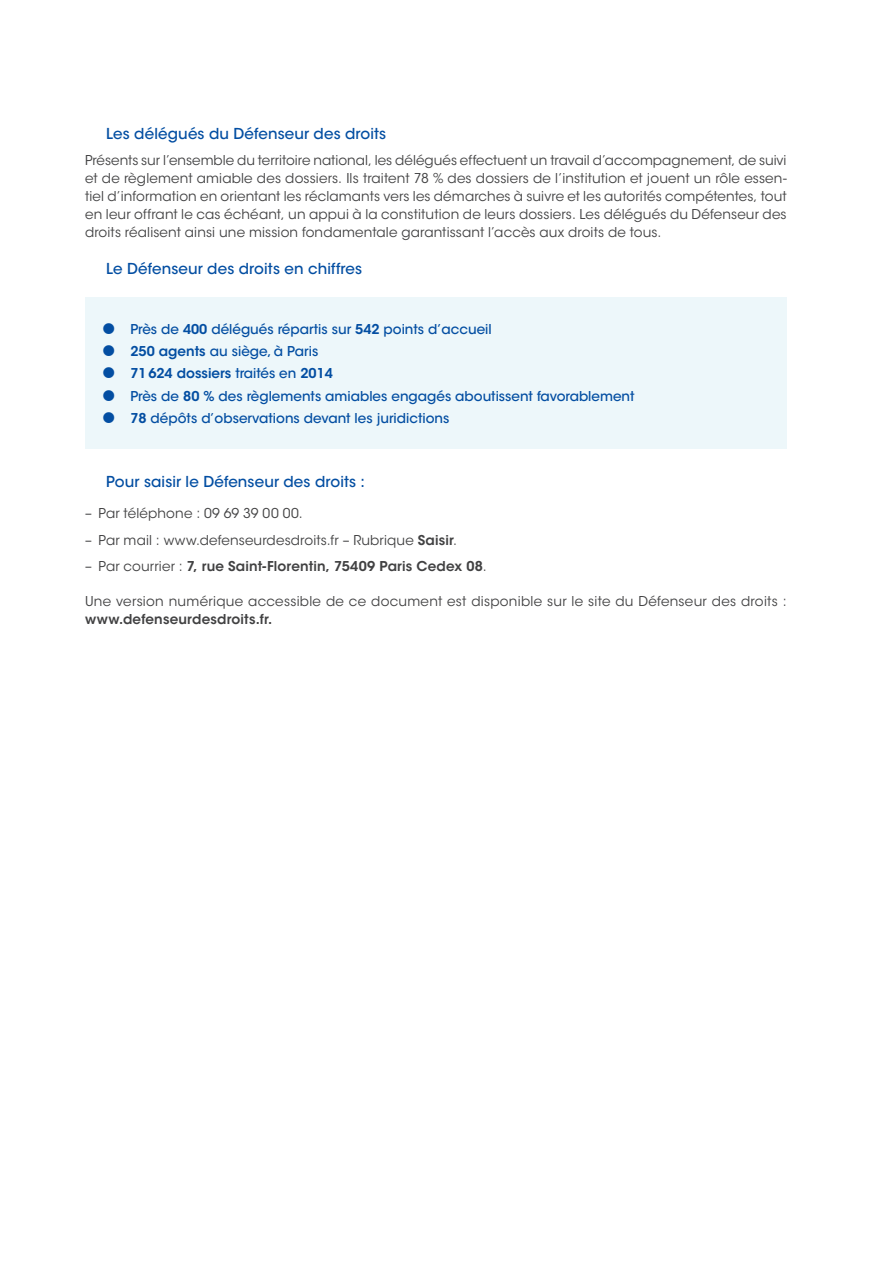
<style>
.page{position:relative;width:893px;height:1263px;background:#fff}
.page>*{position:absolute;margin:0;border:0;box-sizing:border-box;transform-origin:0 0}
.t1{font:500 15px "ITC Avant Garde Std";letter-spacing:.01em;color:#034ea2}
.t2{font:13.5px/18px "ITC Avant Garde Std";letter-spacing:.015em;color:#414142;text-align:justify}
.t3{font:500 13.5px/22.2px "ITC Avant Garde Std";color:#034ea2}
.t4{font:600 13.5px "ITC Avant Garde Std";letter-spacing:.015em;color:#414142}
.s1{font-weight:600}
.s2{font-weight:400}
</style>
<div class="page">
<div style="left:85px;top:297px;width:702px;height:151px;background:#edf7fa"></div>
<p class="t1" style="left:106px;top:124px;width:281px">Les délégués du Défenseur des droits</p>
<p class="t2" style="left:85px;top:151px;width:703px">Présents sur l’ensemble du territoire national, les délégués effectuent un travail d’accompagnement, de suivi et de règlement amiable des dossiers. Ils traitent 78 % des dossiers de l’institution et jouent un rôle essen&shy;tiel d’information en orientant les réclamants vers les démarches à suivre et les autorités compétentes, tout en leur offrant le cas échéant, un appui à la constitution de leurs dossiers. Les délégués du Défenseur des droits réalisent ainsi une mission fondamentale garantissant l’accès aux droits de tous.</p>
<p class="t1" style="left:106px;top:259px;width:257px">Le Défenseur des droits en chiffres</p>
<p class="t3" style="left:130px;top:318px;width:506px">Près de <span class="s1">400</span> délégués répartis sur <span class="s1">542</span> points d’accueil<br><span class="s1">250 agents</span> au siège, à Paris<br><span class="s1">71624 dossiers</span> traités en <span class="s1">2014<br></span>Près de <span class="s1">80 %</span> des règlements amiables engagés aboutissent favorablement <span class="s1">78</span> dépôts d’observations devant les juridictions</p>
<p class="t1" style="left:106px;top:473px;width:260px">Pour saisir le Défenseur des droits :</p>
<p class="t2" style="left:85px;top:504px;width:219px">– Par téléphone : 09 69 39 00 00.</p>
<p class="t2" style="left:85px;top:531px;width:374px">– Par mail : www.defenseurdesdroits.fr – Rubrique <span class="s1">Saisir</span>.</p>
<p class="t4" style="left:85px;top:558px;width:403px"><span class="s2">– Par courrier :</span> 7, rue Saint-Florentin, 75409 Paris Cedex 08<span class="s2">.</span></p>
<p class="t2" style="left:85px;top:592px;width:703px">Une version numérique accessible de ce document est disponible sur le site du Défenseur des droits :</p>
<p class="t4" style="left:85px;top:611px;width:189px">www.defenseurdesdroits.fr.</p>
</div>
